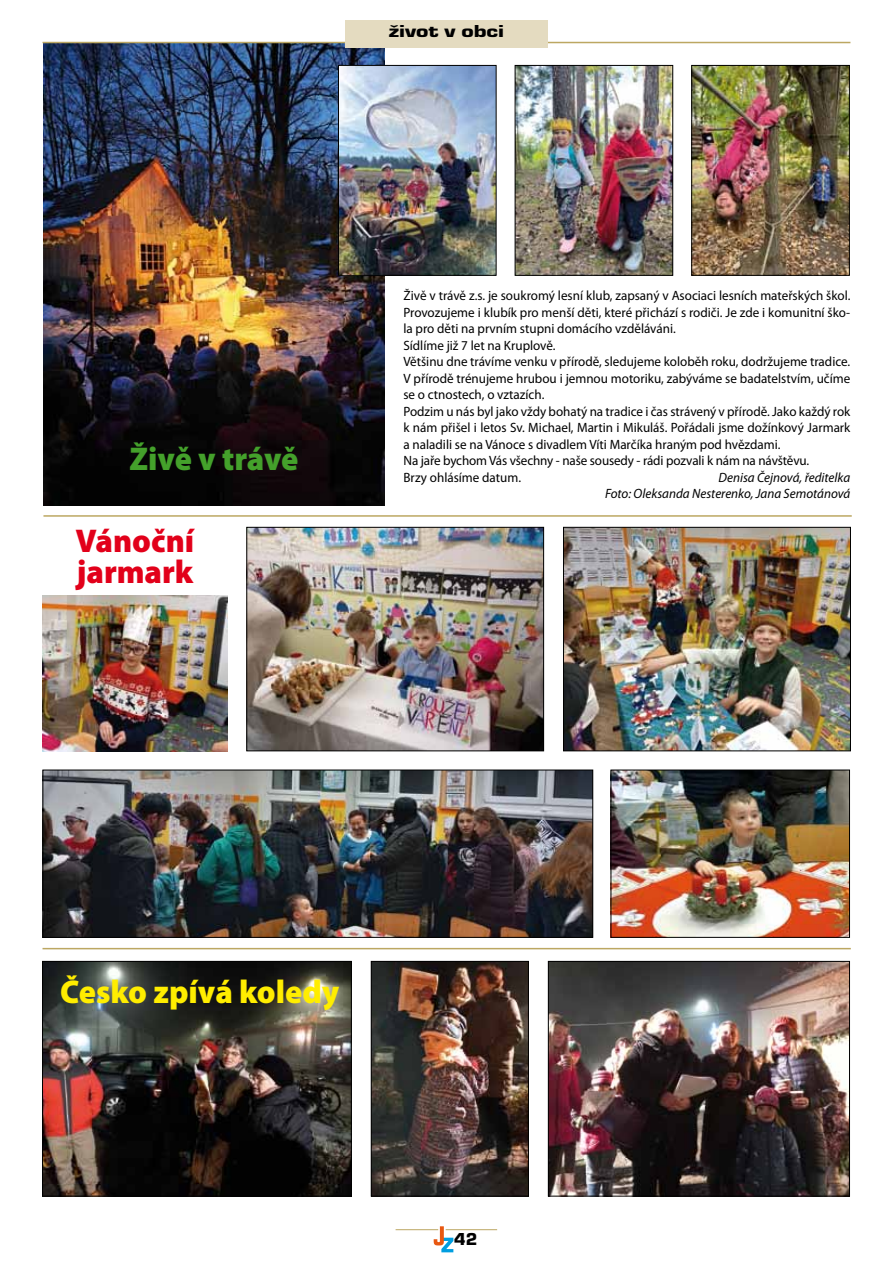
<style>
.page{position:relative;width:893px;height:1263px;background:#fff}
.page>*{position:absolute;margin:0;border:0;box-sizing:border-box;transform-origin:0 0}
.t1{font:900 33px "Myriad Pro";color:#ffed00}
.t2{font:900 33px/31.5px "Myriad Pro";color:#e2001a}
.t3{font:900 33px "Myriad Pro";letter-spacing:-.015em;color:#44a12b}
.t4{font:900 18px "Eurostile TOT";color:#000;scale:1.3 1}
.t5{font:900 18px "Eurostile TOT";color:#000}
.t6{font:13.5px/16.5px "Myriad Pro";color:#000}
.t7{font:italic 13.5px/16.5px "Myriad Pro";color:#000;text-align:right}
</style>
<div class="page">
<svg style="left:434px;top:1226px;width:19px;height:26px"></svg>
<hr style="left:446px;top:1229px;width:51px;height:1px;background:#bca762">
<hr style="left:396px;top:1229px;width:42px;height:1px;background:#bca762">
<img style="left:43px;top:43px;width:341px;height:463px">
<hr style="left:43px;top:948px;width:808px;height:1px;background:#bca762">
<img style="left:44px;top:963px;width:306px;height:231px">
<div style="left:42px;top:961px;width:310px;height:235px;border:1px solid #000"></div>
<img style="left:550px;top:963px;width:298px;height:231px">
<div style="left:548px;top:961px;width:302px;height:235px;border:1px solid #000"></div>
<img style="left:373px;top:963px;width:154px;height:231px">
<div style="left:371px;top:961px;width:158px;height:235px;border:1px solid #000"></div>
<hr style="left:43px;top:515px;width:809px;height:2px;background:#bca762">
<img style="left:340px;top:67px;width:154px;height:207px">
<div style="left:338px;top:65px;width:158px;height:211px;border:1px solid #000"></div>
<img style="left:517px;top:67px;width:154px;height:207px">
<div style="left:515px;top:65px;width:158px;height:211px;border:1px solid #000"></div>
<img style="left:693px;top:67px;width:155px;height:207px">
<div style="left:691px;top:65px;width:159px;height:211px;border:1px solid #000"></div>
<hr style="left:43px;top:42px;width:807px;height:1px;background:#bca762">
<div style="left:345px;top:21px;width:203px;height:27px;background:#e4dbc0"></div>
<img style="left:45px;top:772px;width:546px;height:164px">
<div style="left:43px;top:770px;width:550px;height:168px;border:1px solid #000"></div>
<img style="left:613px;top:772px;width:235px;height:164px">
<div style="left:611px;top:770px;width:239px;height:168px;border:1px solid #000"></div>
<img style="left:248px;top:529px;width:294px;height:220px">
<div style="left:246px;top:527px;width:298px;height:224px;border:1px solid #000"></div>
<img style="left:565px;top:529px;width:284px;height:220px">
<div style="left:563px;top:527px;width:288px;height:224px;border:1px solid #000"></div>
<img style="left:43px;top:595px;width:184px;height:156px">
<h2 class="t4" style="left:389px;top:21px;width:90px">život v obci</h2>
<h1 class="t3" style="left:129px;top:436px;width:170px">Živě v trávě</h1>
<h1 class="t2" style="left:76px;top:523px;width:120px">Vánoční jarmark</h1>
<p class="t6" style="left:403px;top:287px;width:449px">Živě v trávě z.s. je soukromý lesní klub, zapsaný v Asociaci lesních mateřských škol.<br>Provozujeme i klubík pro menší děti, které přichází s rodiči. Je zde i komunitní ško&shy;la pro děti na prvním stupni domácího vzděláváni.<br>Sídlíme již 7 let na Kruplově.<br>Většinu dne trávíme venku v přírodě, sledujeme koloběh roku, dodržujeme tradice.<br>V přírodě trénujeme hrubou i jemnou motoriku, zabýváme se badatelstvím, učíme se o ctnostech, o vztazích.<br>Podzim u nás byl jako vždy bohatý na tradice i čas strávený v přírodě. Jako každý rok k nám přišel i letos Sv. Michael, Martin i Mikuláš. Pořádali jsme dožínkový Jarmark a naladili se na Vánoce s divadlem Víti Marčíka hraným pod hvězdami.<br>Na jaře bychom Vás všechny - naše sousedy - rádi pozvali k nám na návštěvu.<br>Brzy ohlásíme datum.</p>
<p class="t7" style="left:605px;top:469px;width:247px">Denisa Čejnová, ředitelka<br>Foto: Oleksanda Nesterenko, Jana Semotánová</p>
<h1 class="t1" style="left:60px;top:970px;width:281px">Česko zpívá koledy</h1>
<h2 class="t5" style="left:454px;top:1229px;width:25px">42</h2>
</div>
